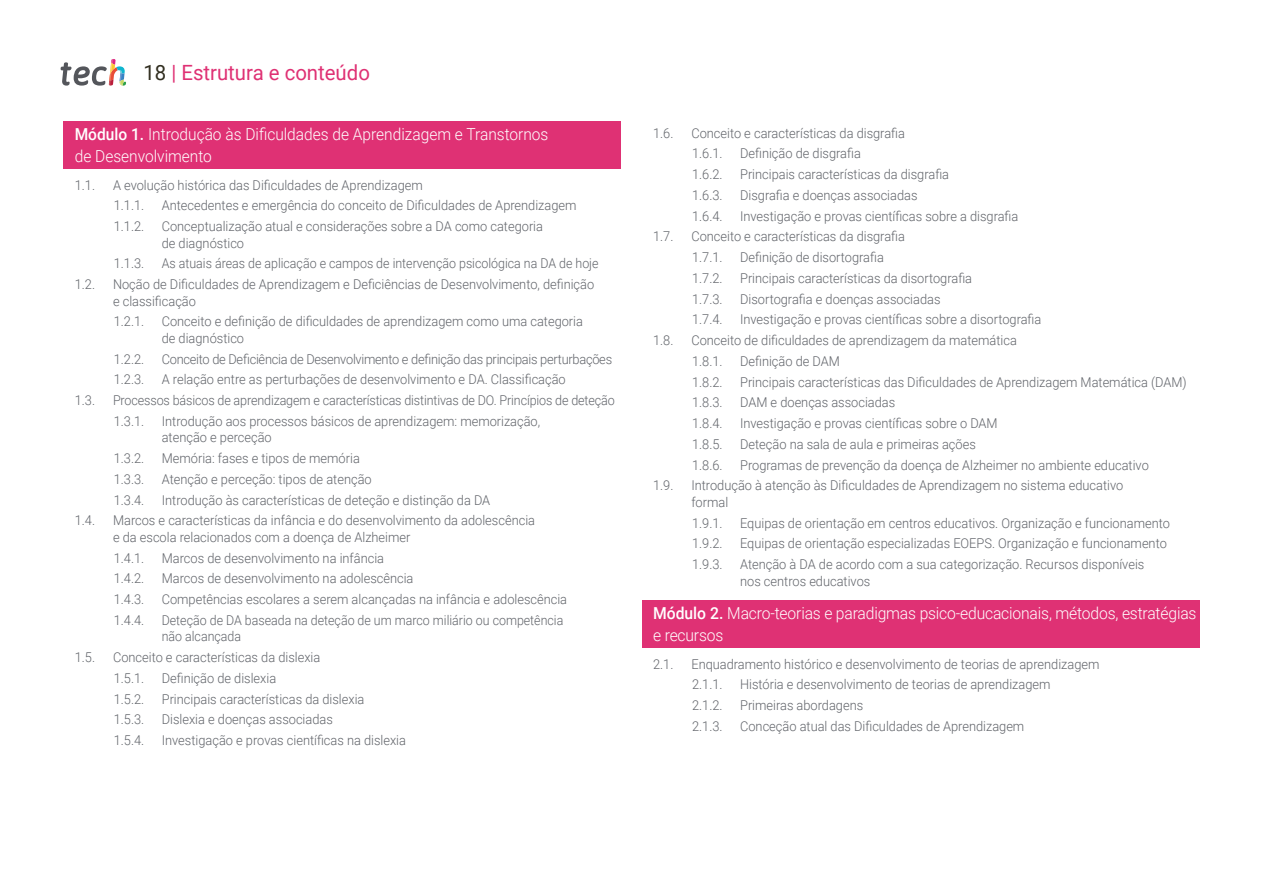
<style>
.page{position:relative;width:1263px;height:893px;background:#fff}
.page>*{position:absolute;margin:0;border:0;box-sizing:border-box;transform-origin:0 0}
.t1{font:21px "Roboto";color:#df3174}
.t2{font:300 16.5px/22.5px "Roboto";letter-spacing:-.01em;color:#fff;scale:.95 1}
.t3{font:300 16.5px/22.5px "Roboto";letter-spacing:-.01em;color:#fff;scale:.94 1}
.t4{font:300 13.5px/16.5px "Roboto";color:#61646a;scale:.95 1}
.t5{font:300 13.5px/16.5px "Roboto";color:#61646a;scale:.92 1}
.t6{font:300 13.5px/20.7px "Roboto";color:#61646a;scale:.93 1}
.t7{font:300 13.5px "Roboto";letter-spacing:-.02em;color:#61646a;scale:.95 1}
.s1{color:#312e20}
.s2{font-weight:500}
</style>
<div class="page">
<div style="left:64px;top:121px;width:557px;height:48px;background:#df3174"></div>
<svg style="left:61px;top:59px;width:65px;height:27px"></svg>
<div style="left:642px;top:600px;width:557px;height:48px;background:#df3174"></div>
<h1 class="t1" style="left:144px;top:57px;width:228px"><span class="s1">18</span> | Estrutura e conteúdo</h1>
<p class="t3" style="left:75px;top:122px;width:505px"><span class="s2">Módulo 1.</span> Introdução às Dificuldades de Aprendizagem e Transtornos de Desenvolvimento</p>
<p class="t4" style="left:75px;top:176px;width:23px">1.1.</p>
<p class="t4" style="left:113px;top:174px;width:328px;line-height:20.7px">A evolução histórica das Dificuldades de Aprendizagem<br>1.1.1.</p>
<p class="t4" style="left:162px;top:197px;width:438px">Antecedentes e emergência do conceito de Dificuldades de Aprendizagem</p>
<p class="t4" style="left:114px;top:218px;width:34px">1.1.2.</p>
<p class="t4" style="left:162px;top:218px;width:403px">Conceptualização atual e considerações sobre a DA como categoria de diagnóstico</p>
<p class="t4" style="left:114px;top:255px;width:34px">1.1.3.</p>
<p class="t5" style="left:162px;top:255px;width:476px">As atuais áreas de aplicação e campos de intervenção psicológica na DA de hoje</p>
<p class="t4" style="left:75px;top:276px;width:23px">1.2.</p>
<p class="t4" style="left:113px;top:276px;width:508px">Noção de Dificuldades de Aprendizagem e Deficiências de Desenvolvimento, definição e classificação</p>
<p class="t4" style="left:114px;top:313px;width:34px">1.2.1.</p>
<p class="t4" style="left:162px;top:313px;width:445px">Conceito e definição de dificuldades de aprendizagem como uma categoria de diagnóstico</p>
<p class="t4" style="left:114px;top:350px;width:34px">1.2.2.</p>
<p class="t7" style="left:162px;top:349px;width:476px">Conceito de Deficiência de Desenvolvimento e definição das principais perturbações</p>
<p class="t4" style="left:114px;top:371px;width:34px">1.2.3.</p>
<p class="t4" style="left:162px;top:371px;width:427px">A relação entre as perturbações de desenvolvimento e DA. Classificação</p>
<p class="t4" style="left:75px;top:392px;width:23px">1.3.</p>
<p class="t6" style="left:113px;top:389px;width:541px">Processos básicos de aprendizagem e características distintivas de DO. Princípios de deteção<br>1.3.1.</p>
<p class="t4" style="left:162px;top:412px;width:400px">Introdução aos processos básicos de aprendizagem: memorização, atenção e perceção</p>
<p class="t4" style="left:114px;top:450px;width:34px">1.3.2.</p>
<p class="t4" style="left:162px;top:450px;width:210px">Memória: fases e tipos de memória</p>
<p class="t4" style="left:114px;top:470px;width:34px">1.3.3.</p>
<p class="t4" style="left:162px;top:470px;width:222px">Atenção e perceção: tipos de atenção</p>
<p class="t4" style="left:114px;top:491px;width:34px">1.3.4.</p>
<p class="t4" style="left:162px;top:491px;width:347px">Introdução às características de deteção e distinção da DA</p>
<p class="t4" style="left:75px;top:512px;width:23px">1.4.</p>
<p class="t4" style="left:113px;top:512px;width:446px">Marcos e características da infância e do desenvolvimento da adolescência e da escola relacionados com a doença de Alzheimer</p>
<p class="t4" style="left:114px;top:549px;width:34px">1.4.1.</p>
<p class="t4" style="left:162px;top:549px;width:236px">Marcos de desenvolvimento na infância</p>
<p class="t4" style="left:114px;top:570px;width:34px">1.4.2.</p>
<p class="t4" style="left:162px;top:570px;width:266px">Marcos de desenvolvimento na adolescência</p>
<p class="t4" style="left:114px;top:591px;width:34px">1.4.3.</p>
<p class="t4" style="left:162px;top:591px;width:428px">Competências escolares a serem alcançadas na infância e adolescência</p>
<p class="t4" style="left:114px;top:611px;width:34px">1.4.4.</p>
<p class="t5" style="left:162px;top:611px;width:438px">Deteção de DA baseada na deteção de um marco miliário ou competência não alcançada</p>
<p class="t4" style="left:75px;top:649px;width:23px">1.5.</p>
<p class="t4" style="left:113px;top:646px;width:220px;line-height:20.7px">Conceito e características da dislexia<br>1.5.1.</p>
<p class="t4" style="left:162px;top:669px;width:122px">Definição de dislexia</p>
<p class="t4" style="left:114px;top:690px;width:34px">1.5.2.</p>
<p class="t4" style="left:162px;top:690px;width:215px">Principais características da dislexia</p>
<p class="t4" style="left:114px;top:711px;width:34px">1.5.3.</p>
<p class="t4" style="left:162px;top:711px;width:182px">Dislexia e doenças associadas</p>
<p class="t4" style="left:114px;top:732px;width:34px">1.5.4.</p>
<p class="t4" style="left:162px;top:732px;width:259px">Investigação e provas científicas na dislexia</p>
<p class="t4" style="left:653px;top:124px;width:23px">1.6.</p>
<p class="t4" style="left:691px;top:122px;width:226px;line-height:20.7px">Conceito e características da disgrafia<br>1.6.1.</p>
<p class="t4" style="left:740px;top:145px;width:129px">Definição de disgrafia</p>
<p class="t4" style="left:692px;top:166px;width:34px">1.6.2.</p>
<p class="t4" style="left:740px;top:166px;width:221px">Principais características da disgrafia</p>
<p class="t4" style="left:692px;top:186px;width:34px">1.6.3.</p>
<p class="t4" style="left:740px;top:186px;width:188px">Disgrafia e doenças associadas</p>
<p class="t4" style="left:692px;top:207px;width:34px">1.6.4.</p>
<p class="t4" style="left:740px;top:207px;width:294px">Investigação e provas científicas sobre a disgrafia</p>
<p class="t4" style="left:653px;top:228px;width:23px">1.7.</p>
<p class="t4" style="left:691px;top:226px;width:226px;line-height:20.7px">Conceito e características da disgrafia<br>1.7.1.</p>
<p class="t4" style="left:740px;top:249px;width:153px">Definição de disortografia</p>
<p class="t4" style="left:692px;top:269px;width:34px">1.7.2.</p>
<p class="t4" style="left:740px;top:269px;width:246px">Principais características da disortografia</p>
<p class="t4" style="left:692px;top:290px;width:34px">1.7.3.</p>
<p class="t4" style="left:740px;top:290px;width:212px">Disortografia e doenças associadas</p>
<p class="t4" style="left:692px;top:311px;width:34px">1.7.4.</p>
<p class="t4" style="left:740px;top:311px;width:319px">Investigação e provas científicas sobre a disortografia</p>
<p class="t4" style="left:653px;top:332px;width:23px">1.8.</p>
<p class="t4" style="left:691px;top:330px;width:344px;line-height:20.7px">Conceito de dificuldades de aprendizagem da matemática<br>1.8.1.</p>
<p class="t4" style="left:740px;top:352px;width:107px">Definição de DAM</p>
<p class="t4" style="left:692px;top:373px;width:34px">1.8.2.</p>
<p class="t4" style="left:740px;top:373px;width:472px">Principais características das Dificuldades de Aprendizagem Matemática (DAM)</p>
<p class="t4" style="left:692px;top:394px;width:34px">1.8.3.</p>
<p class="t4" style="left:740px;top:394px;width:165px">DAM e doenças associadas</p>
<p class="t4" style="left:692px;top:415px;width:34px">1.8.4.</p>
<p class="t4" style="left:740px;top:415px;width:273px">Investigação e provas científicas sobre o DAM</p>
<p class="t4" style="left:692px;top:435px;width:34px">1.8.5.</p>
<p class="t4" style="left:740px;top:435px;width:250px">Deteção na sala de aula e primeiras ações</p>
<p class="t4" style="left:692px;top:456px;width:34px">1.8.6.</p>
<p class="t4" style="left:740px;top:456px;width:432px">Programas de prevenção da doença de Alzheimer no ambiente educativo</p>
<p class="t4" style="left:653px;top:477px;width:23px">1.9.</p>
<p class="t4" style="left:691px;top:477px;width:456px">Introdução à atenção às Dificuldades de Aprendizagem no sistema educativo formal</p>
<p class="t4" style="left:692px;top:514px;width:34px">1.9.1.</p>
<p class="t4" style="left:740px;top:514px;width:454px">Equipas de orientação em centros educativos. Organização e funcionamento</p>
<p class="t4" style="left:692px;top:535px;width:34px">1.9.2.</p>
<p class="t4" style="left:740px;top:535px;width:451px">Equipas de orientação especializadas EOEPS. Organização e funcionamento</p>
<p class="t4" style="left:692px;top:556px;width:34px">1.9.3.</p>
<p class="t4" style="left:740px;top:556px;width:427px">Atenção à DA de acordo com a sua categorização. Recursos disponíveis nos centros educativos</p>
<p class="t2" style="left:653px;top:601px;width:573px"><span class="s2">Módulo 2.</span> Macro-teorias e paradigmas psico-educacionais, métodos, estratégias e recursos</p>
<p class="t4" style="left:653px;top:655px;width:23px">2.1.</p>
<p class="t4" style="left:691px;top:653px;width:431px;line-height:20.7px">Enquadramento histórico e desenvolvimento de teorias de aprendizagem<br>2.1.1.</p>
<p class="t4" style="left:740px;top:676px;width:328px">História e desenvolvimento de teorias de aprendizagem</p>
<p class="t4" style="left:692px;top:696px;width:34px">2.1.2.</p>
<p class="t4" style="left:740px;top:696px;width:131px">Primeiras abordagens</p>
<p class="t4" style="left:692px;top:717px;width:34px">2.1.3.</p>
<p class="t4" style="left:740px;top:717px;width:301px">Conceção atual das Dificuldades de Aprendizagem</p>
</div>
